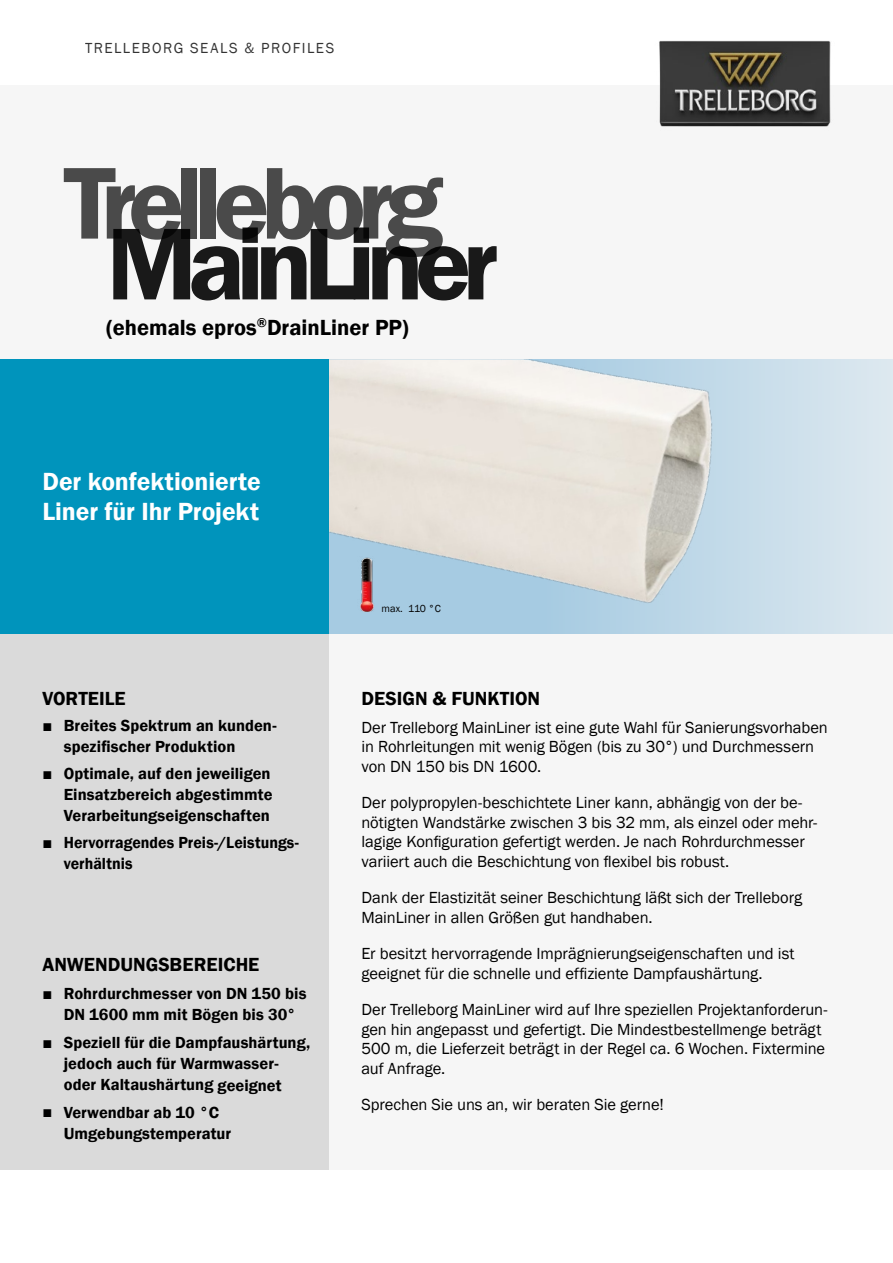
<style>
.page{position:relative;width:893px;height:1263px;background:#fff}
.page>*{position:absolute;margin:0;border:0;box-sizing:border-box;transform-origin:0 0}
.t1{font:600 105.75px "Franklin Gothic";letter-spacing:-.085em;color:#000}
.t2{font:600 25.5px/30px "Franklin Gothic";letter-spacing:-.005em;color:#fff}
.t3{font:600 22.5px "Franklin Gothic";color:#000}
.t4{font:600 19.5px "Franklin Gothic";color:#000}
.t5{font:16.5px/19.5px "Franklin Gothic";letter-spacing:-.005em;color:#000}
.t6{font:600 16.5px/21px "Franklin Gothic";color:#000}
.t7{font:15px "Franklin Gothic";letter-spacing:.1em;color:#000}
.t8{font:10.5px "Franklin Gothic";letter-spacing:-.01em;color:#000}
</style>
<div class="page">
<div style="left:0;top:85px;width:893px;height:1084px;background:#f6f6f6"></div>
<div style="left:329px;top:359px;width:564px;height:275px;background:#d6e5ee"></div>
<img style="left:329px;top:359px;width:475px;height:275px">
<div style="left:0;top:359px;width:329px;height:275px;background:#0094bc"></div>
<img style="left:659px;top:40px;width:172px;height:87px">
<div style="left:0;top:634px;width:329px;height:535px;background:#dadada"></div>
<img style="left:357px;top:556px;width:21px;height:56px">
<p class="t7" style="left:85px;top:39px;width:251px">TRELLEBORG SEALS &amp; PROFILES</p>
<h1 class="t1" style="left:64px;top:138px;width:381px">Trelleborg</h1>
<h1 class="t1" style="left:106px;top:199px;width:394px">MainLiner</h1>
<h3 class="t3" style="left:106px;top:313px;width:304px">(ehemals epros<sup>®</sup>DrainLiner PP)</h3>
<h2 class="t2" style="left:43px;top:467px;width:220px">Der konfektionierte<br>Liner für Ihr Projekt</h2>
<p class="t4" style="left:43px;top:686px;width:85px">VORTEILE</p>
<p class="t6" style="left:64px;top:715px;width:214px;text-indent:-21px">■ Breites Spektrum an kunden&shy;spezifischer Produktion</p>
<p class="t6" style="left:64px;top:763px;width:210px;text-align:justify;text-indent:-21px">■ Optimale, auf den jeweiligen Einsatzbereich abgestimmte Verarbeitungseigenschaften</p>
<p class="t6" style="left:64px;top:832px;width:237px;text-indent:-21px">■ Hervorragendes Preis-/Leistungs&shy;verhältnis</p>
<p class="t4" style="left:43px;top:952px;width:218px">ANWENDUNGSBEREICHE</p>
<p class="t6" style="left:64px;top:983px;width:244px;text-indent:-21px">■ Rohrdurchmesser von DN 150 bis<br>DN 1600 mm mit Bögen bis 30°</p>
<p class="t6" style="left:64px;top:1032px;width:248px;text-indent:-21px">■ Speziell für die Dampfaushärtung, jedoch auch für Warmwasser&shy;oder Kaltaushärtung geeignet</p>
<p class="t6" style="left:64px;top:1102px;width:169px;text-indent:-21px">■ Verwendbar ab 10 °C<br>Umgebungstemperatur</p>
<p class="t8" style="left:382px;top:602px;width:61px">max. 110 °C</p>
<p class="t4" style="left:361px;top:686px;width:180px">DESIGN &amp; FUNKTION</p>
<p class="t5" style="left:361px;top:718px;width:468px">Der Trelleborg MainLiner ist eine gute Wahl für Sanierungsvorhaben in Rohrleitungen mit wenig Bögen (bis zu 30°) und Durchmessern von DN 150 bis DN 1600.</p>
<p class="t5" style="left:361px;top:793px;width:457px">Der polypropylen-beschichtete Liner kann, abhängig von der be&shy;nötigten Wandstärke zwischen 3 bis 32 mm, als einzel oder mehr&shy;lagige Konfiguration gefertigt werden. Je nach Rohrdurchmesser variiert auch die Beschichtung von flexibel bis robust.</p>
<p class="t5" style="left:361px;top:888px;width:442px">Dank der Elastizität seiner Beschichtung läßt sich der Trelleborg<br>MainLiner in allen Größen gut handhaben.</p>
<p class="t5" style="left:361px;top:944px;width:435px">Er besitzt hervorragende Imprägnierungseigenschaften und ist geeignet für die schnelle und effiziente Dampfaushärtung.</p>
<p class="t5" style="left:361px;top:1000px;width:468px">Der Trelleborg MainLiner wird auf Ihre speziellen Projektanforderun&shy;gen hin angepasst und gefertigt. Die Mindestbestellmenge beträgt 500 m, die Lieferzeit beträgt in der Regel ca. 6 Wochen. Fixtermine auf Anfrage.</p>
<p class="t5" style="left:361px;top:1095px;width:304px">Sprechen Sie uns an, wir beraten Sie gerne!</p>
</div>
